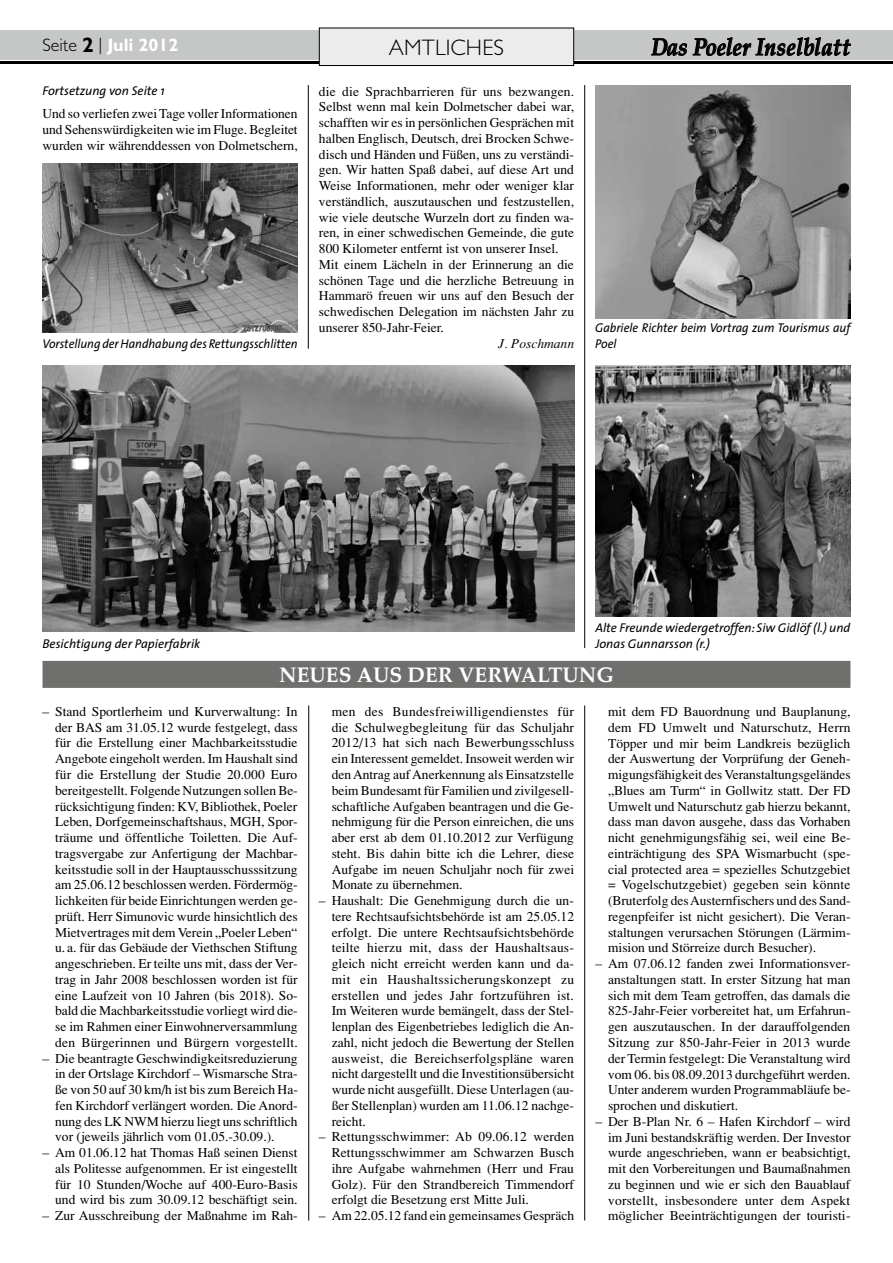
<style>
.page{position:relative;width:893px;height:1263px;background:#fff}
.page>*{position:absolute;margin:0;border:0;box-sizing:border-box;transform-origin:0 0}
.t1{font:italic 700 24.15px "Palatino";letter-spacing:.005em;color:#000;scale:.87 1}
.t2{font:300 22.5px "Gill Sans";letter-spacing:.01em;color:#000}
.t3{font:700 21px "Palatino";color:#fff}
.t4{font:700 18px "Gill Sans";color:#fff}
.t5{font:13.5px/15.8px "Times";color:#000;text-align:justify}
.t6{font:italic 13.5px "Times";color:#000}
.t7{font:italic 12.75px/15.8px "The Sans";color:#000}
.t8{font:italic 12.75px/15.8px "The Sans";color:#000;scale:.95 1}
.s1{font-weight:300;color:#000}
.s2{font-size:21px;color:#000}
</style>
<div class="page">
<div style="left:0;top:30px;width:893px;height:30px;background:#c5c6c6"></div>
<svg style="left:651px;top:38px;width:36px;height:18px"></svg>
<svg style="left:693px;top:37px;width:158px;height:20px"></svg>
<hr style="left:0;top:61px;width:893px;height:3px;background:#000">
<div style="left:319px;top:28px;width:255px;height:38px;background:#ececed"></div>
<div style="left:319px;top:28px;width:255px;height:38px;border:1px solid #000"></div>
<div style="left:43px;top:661px;width:807px;height:27px;background:#6f6f6e"></div>
<img style="left:43px;top:163px;width:255px;height:169px">
<img style="left:595px;top:85px;width:255px;height:234px">
<img style="left:43px;top:365px;width:531px;height:266px">
<img style="left:595px;top:365px;width:255px;height:252px">
<hr style="left:308px;top:705px;width:1px;height:515px;background:#000">
<hr style="left:584px;top:705px;width:1px;height:515px;background:#000">
<hr style="left:584px;top:85px;width:1px;height:563px;background:#000">
<hr style="left:308px;top:85px;width:1px;height:264px;background:#000">
<h3 class="t4" style="left:43px;top:34px;width:137px"><span class="s1">SEITE</span> <span class="s2">2</span> <span class="s1">|</span> Juli 2012</h3>
<h1 class="t1" style="left:651px;top:28px;width:230px">Das Poeler Inselblatt</h1>
<p class="t5" style="left:319px;top:83px;width:257px;text-align:left">die die Sprachbarrieren für uns bezwangen.<br>Selbst wenn mal kein Dolmetscher dabei war, schafften wir es in persönlichen Gesprächen mit halben Englisch, Deutsch, drei Brocken Schwe&shy;disch und Händen und Füßen, uns zu verständi&shy;gen. Wir hatten Spaß dabei, auf diese Art und Weise Informationen, mehr oder weniger klar verständlich, auszutauschen und festzustellen, wie viele deutsche Wurzeln dort zu finden wa&shy;ren, in einer schwedischen Gemeinde, die gute 800 Kilometer entfernt ist von unserer Insel.<br>Mit einem Lächeln in der Erinnerung an die schönen Tage und die herzliche Betreuung in Hammarö freuen wir uns auf den Besuch der schwedischen Delegation im nächsten Jahr zu unserer 850-Jahr-Feier.</p>
<p class="t6" style="left:498px;top:335px;width:77px">J. Poschmann</p>
<h2 class="t2" style="left:389px;top:35px;width:115px">AMTLICHES</h2>
<p class="t7" style="left:42px;top:83px;width:124px">Fortsetzung von Seite 1</p>
<p class="t5" style="left:43px;top:106px;width:257px">Und so verliefen zwei Tage voller Informationen und Sehenswürdigkeiten wie im Fluge. Begleitet wurden wir währenddessen von Dolmetschern,</p>
<p class="t8" style="left:595px;top:319px;width:270px">Gabriele Richter beim Vortrag zum Tourismus auf<br>Poel</p>
<p class="t8" style="left:43px;top:335px;width:270px">Vorstellung der Handhabung des Rettungsschlitten</p>
<p class="t7" style="left:42px;top:635px;width:159px">Besichtigung der Papierfabrik</p>
<p class="t7" style="left:595px;top:620px;width:257px">Alte Freunde wiedergetroffen: Siw Gidlöf (l.) und<br>Jonas Gunnarsson (r.)</p>
<h3 class="t3" style="left:279px;top:657px;width:336px">NEUES AUS DER VERWALTUNG</h3>
<p class="t5" style="left:332px;top:703px;width:244px">men des Bundesfreiwilligendienstes für die Schulwegbegleitung für das Schuljahr 2012/13 hat sich nach Bewerbungsschluss ein Interessent gemeldet. Insoweit werden wir den Antrag auf Anerkennung als Einsatzstelle beim Bundesamt für Familien und zivilgesell&shy;schaftliche Aufgaben beantragen und die Ge&shy;nehmigung für die Person einreichen, die uns aber erst ab dem 01.10.2012 zur Verfügung steht. Bis dahin bitte ich die Lehrer, diese Aufgabe im neuen Schuljahr noch für zwei Monate zu übernehmen.</p>
<p class="t5" style="left:332px;top:893px;width:244px;text-indent:-13px">– Haushalt: Die Genehmigung durch die un&shy;tere Rechtsaufsichtsbehörde ist am 25.05.12 erfolgt. Die untere Rechtsaufsichtsbehörde teilte hierzu mit, dass der Haushaltsaus&shy;gleich nicht erreicht werden kann und da&shy;mit ein Haushaltssicherungskonzept zu erstellen und jedes Jahr fortzuführen ist.<br>Im Weiteren wurde bemängelt, dass der Stel&shy;lenplan des Eigenbetriebes lediglich die An&shy;zahl, nicht jedoch die Bewertung der Stellen ausweist, die Bereichserfolgspläne waren nicht dargestellt und die Investitionsübersicht wurde nicht ausgefüllt. Diese Unterlagen (au&shy;ßer Stellenplan) wurden am 11.06.12 nachge&shy;reicht.</p>
<p class="t5" style="left:332px;top:1129px;width:244px;text-indent:-13px">– Rettungsschwimmer: Ab 09.06.12 werden Rettungsschwimmer am Schwarzen Busch ihre Aufgabe wahrnehmen (Herr und Frau Golz). Für den Strandbereich Timmendorf erfolgt die Besetzung erst Mitte Juli.</p>
<p class="t5" style="left:319px;top:1208px;width:257px">– Am 22.05.12 fand ein gemeinsames Gespräch</p>
<p class="t5" style="left:55px;top:703px;width:244px;text-indent:-13px">– Stand Sportlerheim und Kurverwaltung: In der BAS am 31.05.12 wurde festgelegt, dass für die Erstellung einer Machbarkeitsstudie Angebote eingeholt werden. Im Haushalt sind für die Erstellung der Studie 20.000 Euro bereitgestellt. Folgende Nutzungen sollen Be&shy;rücksichtigung finden: KV, Bibliothek, Poeler Leben, Dorfgemeinschaftshaus, MGH, Spor&shy;träume und öffentliche Toiletten. Die Auf&shy;tragsvergabe zur Anfertigung der Machbar&shy;keitsstudie soll in der Hauptausschusssitzung am 25.06.12 beschlossen werden. Fördermög&shy;lichkeiten für beide Einrichtungen werden ge&shy;prüft. Herr Simunovic wurde hinsichtlich des Mietvertrages mit dem Verein „Poeler Leben“ u. a. für das Gebäude der Viethschen Stiftung angeschrieben. Er teilte uns mit, dass der Ver&shy;trag in Jahr 2008 beschlossen worden ist für eine Laufzeit von 10 Jahren (bis 2018). So&shy;bald die Machbarkeitsstudie vorliegt wird die&shy;se im Rahmen einer Einwohnerversammlung den Bürgerinnen und Bürgern vorgestellt.</p>
<p class="t5" style="left:55px;top:1050px;width:244px;text-indent:-13px">– Die beantragte Geschwindigkeitsreduzierung in der Ortslage Kirchdorf – Wismarsche Stra&shy;ße von 50 auf 30 km/h ist bis zum Bereich Ha&shy;fen Kirchdorf verlängert worden. Die Anord&shy;nung des LK NWM hierzu liegt uns schriftlich vor (jeweils jährlich vom 01.05.-30.09.).</p>
<p class="t5" style="left:55px;top:1145px;width:244px;text-indent:-13px">– Am 01.06.12 hat Thomas Haß seinen Dienst als Politesse aufgenommen. Er ist eingestellt für 10 Stunden/Woche auf 400-Euro-Basis und wird bis zum 30.09.12 beschäftigt sein.</p>
<p class="t5" style="left:42px;top:1208px;width:257px">– Zur Ausschreibung der Maßnahme im Rah-</p>
<p class="t5" style="left:608px;top:704px;width:244px">mit dem FD Bauordnung und Bauplanung, dem FD Umwelt und Naturschutz, Herrn Töpper und mir beim Landkreis bezüglich der Auswertung der Vorprüfung der Geneh&shy;migungsfähigkeit des Veranstaltungsgeländes „Blues am Turm“ in Gollwitz statt. Der FD Umwelt und Naturschutz gab hierzu bekannt, dass man davon ausgehe, dass das Vorhaben nicht genehmigungsfähig sei, weil eine Be&shy;einträchtigung des SPA Wismarbucht (spe&shy;cial protected area = spezielles Schutzgebiet = Vogelschutzgebiet) gegeben sein könnte (Bruterfolg des Austernfischers und des Sand&shy;regenpfeifer ist nicht gesichert). Die Veran&shy;staltungen verursachen Störungen (Lärmim&shy;mision und Störreize durch Besucher).</p>
<p class="t5" style="left:608px;top:956px;width:244px;text-indent:-13px">– Am 07.06.12 fanden zwei Informationsver&shy;anstaltungen statt. In erster Sitzung hat man sich mit dem Team getroffen, das damals die 825-Jahr-Feier vorbereitet hat, um Erfahrun&shy;gen auszutauschen. In der darauffolgenden Sitzung zur 850-Jahr-Feier in 2013 wurde der Termin festgelegt: Die Veranstaltung wird vom 06. bis 08.09.2013 durchgeführt werden.<br>Unter anderem wurden Programmabläufe be&shy;sprochen und diskutiert.</p>
<p class="t5" style="left:608px;top:1113px;width:244px;text-indent:-13px">– Der B-Plan Nr. 6 – Hafen Kirchdorf – wird im Juni bestandskräftig werden. Der Investor wurde angeschrieben, wann er beabsichtigt, mit den Vorbereitungen und Baumaßnahmen zu beginnen und wie er sich den Bauablauf vorstellt, insbesondere unter dem Aspekt möglicher Beeinträchtigungen der touristi-</p>
</div>
